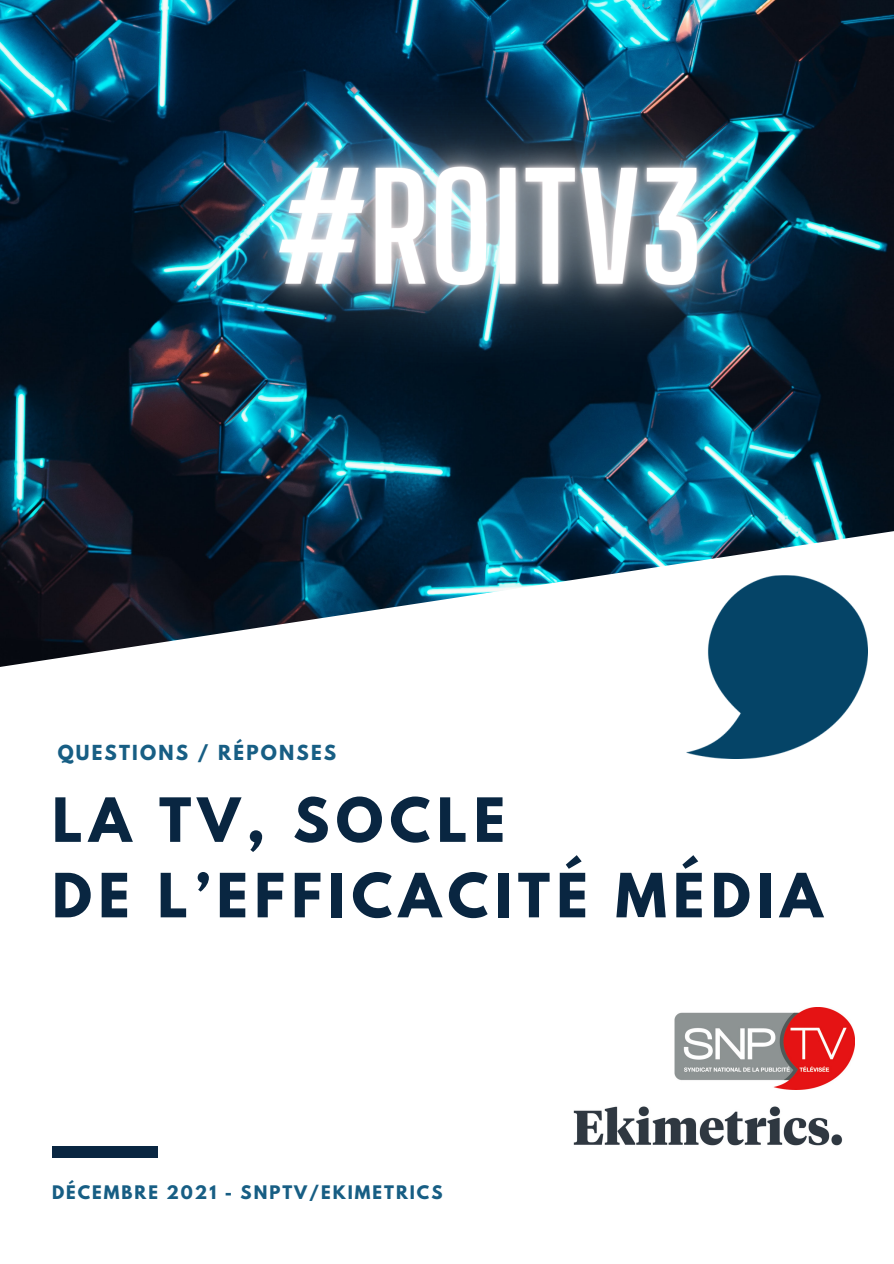
<style>
.page{position:relative;width:894px;height:1264px;background:#fff}
.page>*{position:absolute;margin:0;border:0;box-sizing:border-box;transform-origin:0 0}
.t1{font:700 54px "League Spartan";letter-spacing:.12em;color:#092641}
.t2{font:700 18.3px "League Spartan";letter-spacing:.12em;color:#175e84}
.t3{font:700 16.5px "League Spartan";letter-spacing:.12em;color:#175e84}
</style>
<div class="page">
<img style="left:686px;top:684px;width:176px;height:74px">
<img style="left:0;top:0;width:893px;height:684px">
<div style="left:52px;top:1146px;width:106px;height:11px;background:#092641"></div>
<img style="left:674px;top:1007px;width:180px;height:82px">
<img style="left:573px;top:1106px;width:269px;height:40px">
<img style="left:111px;top:0;width:757px;height:478px">
<p class="t2" style="left:58px;top:744px;width:280px">QUESTIONS / RÉPONSES</p>
<p class="t1" style="left:52px;top:793px;width:454px">LA TV, SOCLE</p>
<p class="t1" style="left:52px;top:868px;width:771px">DE L’EFFICACITÉ MÉDIA</p>
<p class="t3" style="left:52px;top:1183px;width:392px">DÉCEMBRE 2021 - SNPTV/EKIMETRICS</p>
</div>
